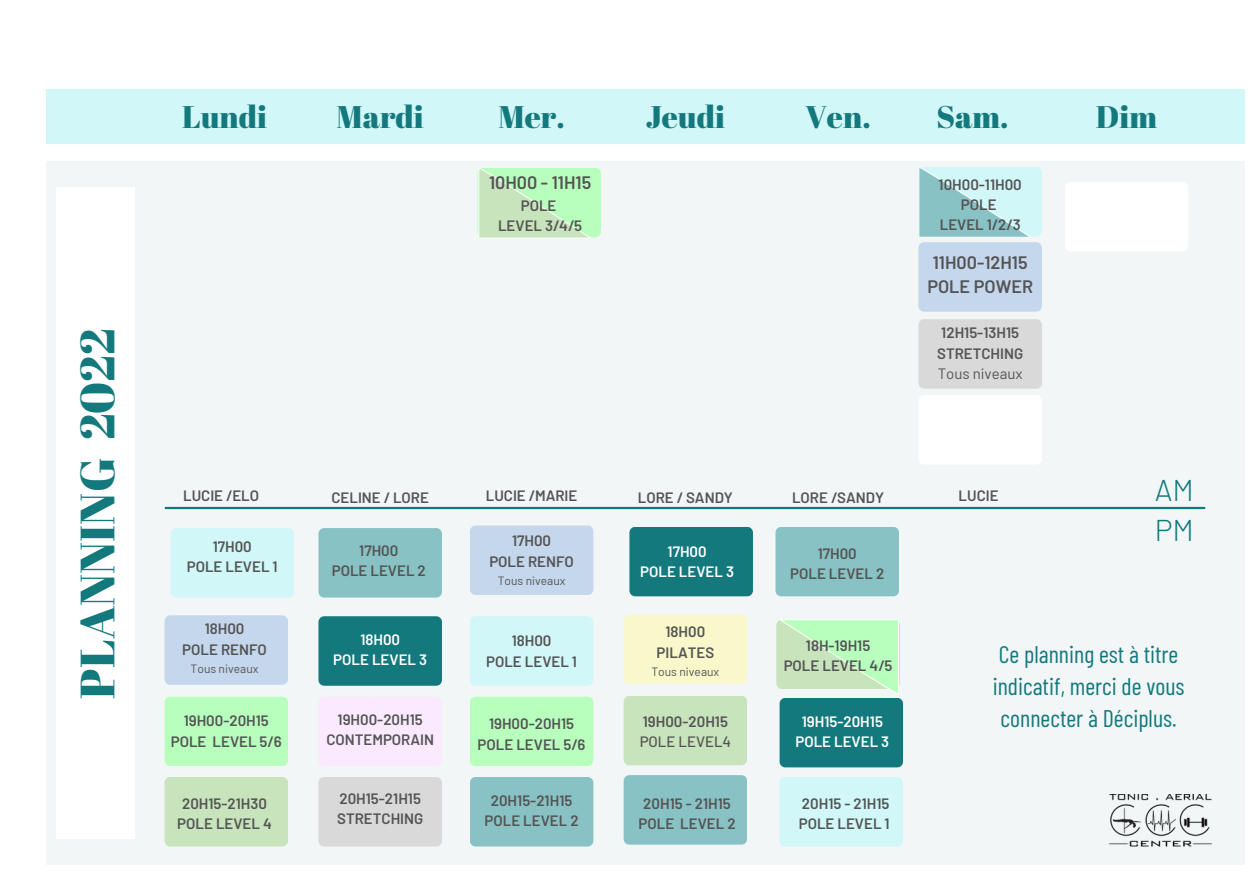
<style>
.page{position:relative;width:1258px;height:894px;background:#fff}
.page>*{position:absolute;margin:0;border:0;box-sizing:border-box;transform-origin:0 0}
.t1{font:48px "Abril Fatface";color:#14797d}
.t2{font:31.2px "Abril Fatface";color:#14797d}
.t3{font:300 30px/40.2px "Barlow";color:#14797d}
.t4{font:24px/32.1px "Barlow Condensed";color:#14797d;text-align:center}
.t5{font:600 18px/24px "Barlow";color:#545454;text-align:center}
.t6{font:600 15px/20.1px "Barlow";color:#545454;text-align:center}
.t7{font:600 15px/20.1px "Barlow";color:#fff;text-align:center}
.t8{font:15px "Barlow";color:#545454}
.t9{font:500 15px "Barlow";color:#545454}
.t10{font:12px "Barlow";color:#545454}
</style>
<div class="page">
<div style="left:46px;top:161px;width:1199px;height:703px;background:#f2f6f6"></div>
<div style="left:164px;top:776px;width:124px;height:70px;background:#c8e4bc;border-radius:6px"></div>
<div style="left:56px;top:188px;width:79px;height:651px;background:#fff"></div>
<div style="left:164px;top:696px;width:124px;height:70px;background:#b8ffbd;border-radius:6px"></div>
<div style="left:170px;top:528px;width:124px;height:69px;background:#d1f7f8;border-radius:6px"></div>
<div style="left:164px;top:615px;width:124px;height:69px;background:#c5d7ed;border-radius:6px"></div>
<div style="left:318px;top:776px;width:124px;height:70px;background:#d9d9d9;border-radius:6px"></div>
<div style="left:470px;top:776px;width:123px;height:70px;background:#89c2c4;border-radius:6px"></div>
<div style="left:918px;top:319px;width:124px;height:69px;background:#d9d9d9;border-radius:6px"></div>
<div style="left:318px;top:696px;width:124px;height:70px;background:#fbeaff;border-radius:6px"></div>
<div style="left:318px;top:616px;width:124px;height:69px;background:#14797d;border-radius:6px"></div>
<div style="left:318px;top:528px;width:124px;height:69px;background:#89c2c4;border-radius:6px"></div>
<div style="left:470px;top:616px;width:123px;height:69px;background:#d1f7f8;border-radius:6px"></div>
<div style="left:624px;top:695px;width:123px;height:70px;background:#c8e4bc;border-radius:6px"></div>
<div style="left:470px;top:525px;width:123px;height:70px;background:#c5d7ed;border-radius:6px"></div>
<div style="left:624px;top:614px;width:123px;height:69px;background:#f8f8cb;border-radius:6px"></div>
<div style="left:470px;top:696px;width:123px;height:70px;background:#b8ffbd;border-radius:6px"></div>
<div style="left:775px;top:526px;width:124px;height:70px;background:#89c2c4;border-radius:6px"></div>
<div style="left:776px;top:619px;width:124px;height:70px;background:#c8e4bc;border-radius:6px"></div>
<div style="left:1065px;top:182px;width:123px;height:69px;background:#fff;border-radius:6px"></div>
<div style="left:918px;top:167px;width:124px;height:69px;background:#d1f7f8;border-radius:6px"></div>
<div style="left:918px;top:242px;width:124px;height:69px;background:#c5d7ed;border-radius:6px"></div>
<hr style="left:166px;top:506px;width:1038px;height:3px;background:#14797d">
<div style="left:46px;top:89px;width:1199px;height:54px;background:#d1f7f8"></div>
<div style="left:918px;top:395px;width:124px;height:69px;background:#fff;border-radius:6px"></div>
<div style="left:477px;top:168px;width:124px;height:69px;background:#b8ffbd;border-radius:6px"></div>
<img style="left:1109px;top:794px;width:103px;height:52px">
<div style="left:629px;top:526px;width:124px;height:70px;background:#14797d;border-radius:6px"></div>
<div style="left:624px;top:774px;width:123px;height:70px;background:#89c2c4;border-radius:6px"></div>
<div style="left:779px;top:697px;width:124px;height:70px;background:#14797d;border-radius:6px"></div>
<div style="left:779px;top:776px;width:124px;height:70px;background:#d1f7f8;border-radius:6px"></div>
<svg style="left:779px;top:619px;width:120px;height:75px"></svg>
<svg style="left:478px;top:168px;width:112px;height:70px"></svg>
<svg style="left:918px;top:167px;width:111px;height:70px"></svg>
<h1 class="t1" style="left:64px;top:698px;width:371px;rotate:-90deg">PLANNING 2022</h1>
<h2 class="t2" style="left:182px;top:95px;width:87px">Lundi</h2>
<h2 class="t2" style="left:337px;top:95px;width:89px">Mardi</h2>
<h2 class="t2" style="left:498px;top:95px;width:68px">Mer.</h2>
<h2 class="t2" style="left:646px;top:95px;width:81px">Jeudi</h2>
<h2 class="t2" style="left:805px;top:95px;width:67px">Ven.</h2>
<h2 class="t2" style="left:936px;top:95px;width:73px">Sam.</h2>
<h2 class="t2" style="left:1096px;top:95px;width:63px">Dim</h2>
<p class="t5" style="left:489px;top:169px;width:104px">10H00 - 11H15</p>
<p class="t6" style="left:498px;top:195px;width:86px">POLE<br>LEVEL 3/4/5</p>
<p class="t6" style="left:938px;top:173px;width:85px">10H00-11H00<br>POLE<br>LEVEL 1/2/3</p>
<p class="t5" style="left:927px;top:250px;width:107px">11H00-12H15<br>POLE POWER</p>
<p class="t6" style="left:937px;top:322px;width:88px;text-align:left">12H15-13H15<br>STRETCHING</p>
<p class="t8" style="left:938px;top:363px;width:86px">Tous niveaux</p>
<p class="t6" style="left:183px;top:484px;width:78px">LUCIE /ELO</p>
<p class="t6" style="left:331px;top:487px;width:99px">CELINE / LORE</p>
<p class="t6" style="left:486px;top:484px;width:93px">LUCIE /MARIE</p>
<p class="t6" style="left:638px;top:487px;width:97px">LORE / SANDY</p>
<p class="t6" style="left:792px;top:487px;width:94px">LORE /SANDY</p>
<p class="t6" style="left:958px;top:484px;width:42px">LUCIE</p>
<p class="t6" style="left:187px;top:536px;width:92px">17H00<br>POLE LEVEL 1</p>
<p class="t6" style="left:332px;top:539px;width:96px">17H00<br>POLE LEVEL 2</p>
<p class="t6" style="left:489px;top:529px;width:86px;line-height:21px">17H00<br>POLE RENFO</p>
<p class="t10" style="left:498px;top:573px;width:69px">Tous niveaux</p>
<p class="t7" style="left:640px;top:540px;width:95px">17H00<br>POLE LEVEL 3</p>
<p class="t6" style="left:790px;top:543px;width:96px">17H00<br>POLE LEVEL 2</p>
<h3 class="t3" style="left:1155px;top:468px;width:41px">AM<br>PM</h3>
<p class="t6" style="left:182px;top:617px;width:86px;line-height:21px">18H00<br>POLE RENFO</p>
<p class="t10" style="left:191px;top:661px;width:69px">Tous niveaux</p>
<p class="t6" style="left:171px;top:708px;width:112px;line-height:21px">19H00-20H15<br>POLE LEVEL 5/6</p>
<p class="t7" style="left:333px;top:629px;width:95px">18H00<br>POLE LEVEL 3</p>
<p class="t6" style="left:326px;top:709px;width:109px">19H00-20H15<br>CONTEMPORAIN</p>
<p class="t6" style="left:486px;top:629px;width:92px;line-height:21px">18H00<br>POLE LEVEL 1</p>
<p class="t6" style="left:478px;top:712px;width:109px;line-height:21px">19H00-20H15<br>POLE LEVEL 5/6</p>
<p class="t6" style="left:656px;top:620px;width:59px;line-height:21px">18H00<br>PILATES</p>
<p class="t10" style="left:651px;top:663px;width:69px">Tous niveaux</p>
<p class="t6" style="left:643px;top:710px;width:87px">19H00-20H15</p>
<p class="t9" style="left:640px;top:732px;width:93px">POLE LEVEL4</p>
<p class="t6" style="left:784px;top:634px;width:110px">18H-19H15<br>POLE LEVEL 4/5</p>
<p class="t7" style="left:795px;top:710px;width:95px">19H15-20H15<br>POLE LEVEL 3</p>
<h3 class="t4" style="left:993px;top:637px;width:193px">Ce planning est à titre indicatif, merci de vous connecter à Déciplus.</h3>
<p class="t6" style="left:177px;top:792px;width:96px">20H15-21H30<br>POLE LEVEL 4</p>
<p class="t6" style="left:337px;top:787px;width:88px;text-align:left">20H15-21H15<br>STRETCHING</p>
<p class="t6" style="left:484px;top:789px;width:96px">20H15-21H15<br>POLE LEVEL 2</p>
<p class="t6" style="left:638px;top:793px;width:99px">20H15 - 21H15<br>POLE LEVEL 2</p>
<p class="t6" style="left:799px;top:793px;width:92px;text-align:left">20H15 - 21H15<br>POLE LEVEL 1</p>
</div>
